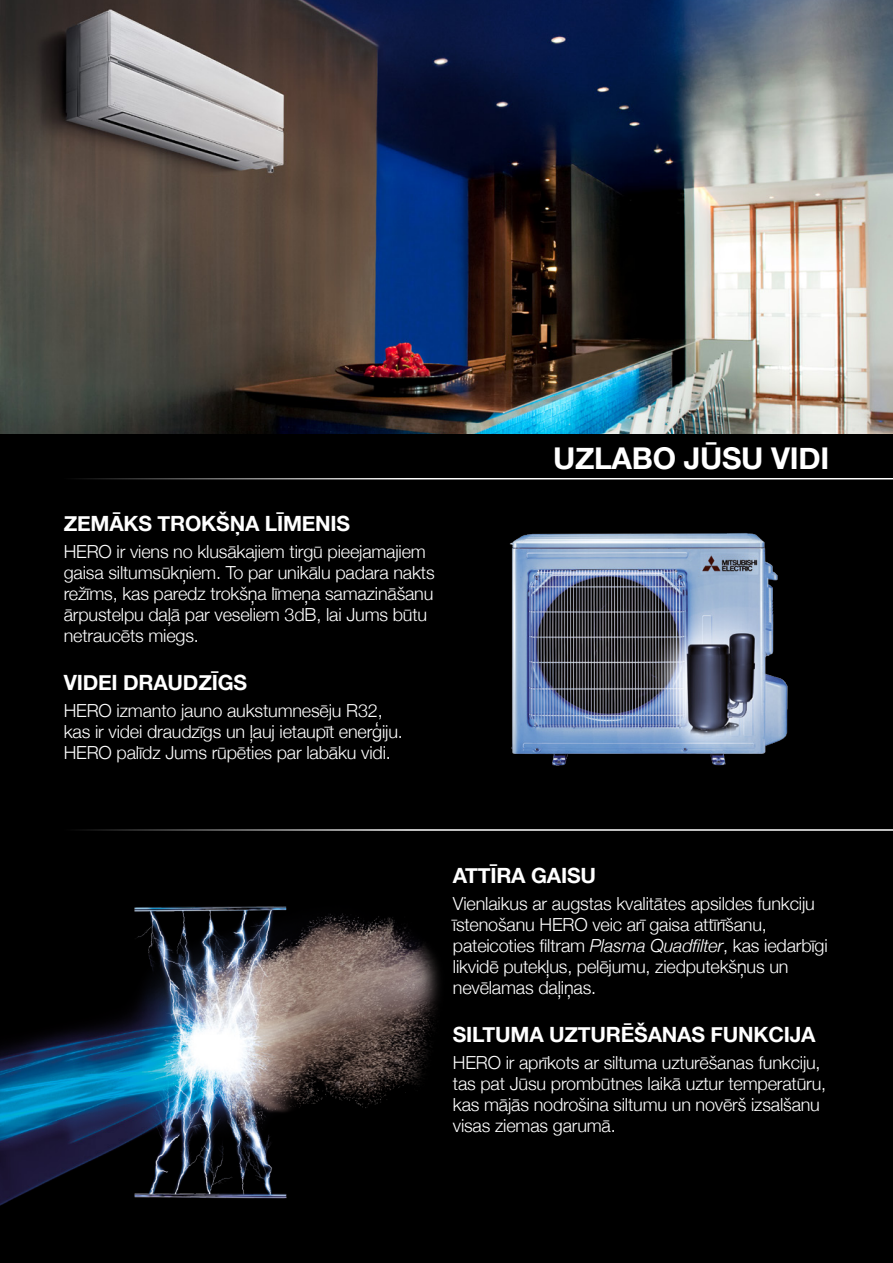
<style>
.page{position:relative;width:893px;height:1263px;background:#fff}
.page>*{position:absolute;margin:0;border:0;box-sizing:border-box;transform-origin:0 0}
.t1{font:700 30px "Helvetica Neue";letter-spacing:-.01em;color:#fff}
.t2{font:700 21px "Helvetica Neue";letter-spacing:-.01em;color:#fff}
.t3{font:300 18px/21px "Helvetica Neue";letter-spacing:-.01em;color:#fff}
.s1{font-style:italic}
</style>
<div class="page">
<div style="left:1px;top:434px;width:892px;height:829px;background:#000"></div>
<img style="left:0;top:879px;width:453px;height:346px">
<hr style="left:64px;top:478px;width:829px;height:1px;background:#fff">
<hr style="left:64px;top:829px;width:829px;height:2px;background:#fff">
<img style="left:492px;top:528px;width:300px;height:242px">
<img style="left:0;top:0;width:893px;height:434px">
<p class="t2" style="left:64px;top:507px;width:288px">ZEMĀKS TROKŠŅA LĪMENIS</p>
<p class="t3" style="left:64px;top:540px;width:372px">HERO ir viens no klusākajiem tirgū pieejamajiem gaisa siltumsūkņiem. To par unikālu padara nakts režīms, kas paredz trokšņa līmeņa samazināšanu ārpustelpu daļā par veseliem 3dB, lai Jums būtu netraucēts miegs.</p>
<p class="t2" style="left:64px;top:666px;width:185px">VIDEI DRAUDZĪGS</p>
<p class="t3" style="left:64px;top:699px;width:341px">HERO izmanto jauno aukstumnesēju R32, kas ir videi draudzīgs un ļauj ietaupīt enerģiju.<br>HERO palīdz Jums rūpēties par labāku vidi.</p>
<h1 class="t1" style="left:553px;top:435px;width:278px">UZLABO JŪSU VIDI</h1>
<p class="t2" style="left:453px;top:859px;width:145px">ATTĪRA GAISU</p>
<p class="t3" style="left:453px;top:892px;width:376px">Vienlaikus ar augstas kvalitātes apsildes funkciju īstenošanu HERO veic arī gaisa attīrīšanu, pateicoties filtram <span class="s1">Plasma Quadfilter</span>, kas iedarbīgi likvidē putekļus, pelējumu, ziedputekšņus un nevēlamas daļiņas.</p>
<p class="t2" style="left:453px;top:1018px;width:364px">SILTUMA UZTURĒŠANAS FUNKCIJA</p>
<p class="t3" style="left:453px;top:1051px;width:375px">HERO ir aprīkots ar siltuma uzturēšanas funkciju, tas pat Jūsu prombūtnes laikā uztur temperatūru, kas mājās nodrošina siltumu un novērš izsalšanu visas ziemas garumā.</p>
</div>
